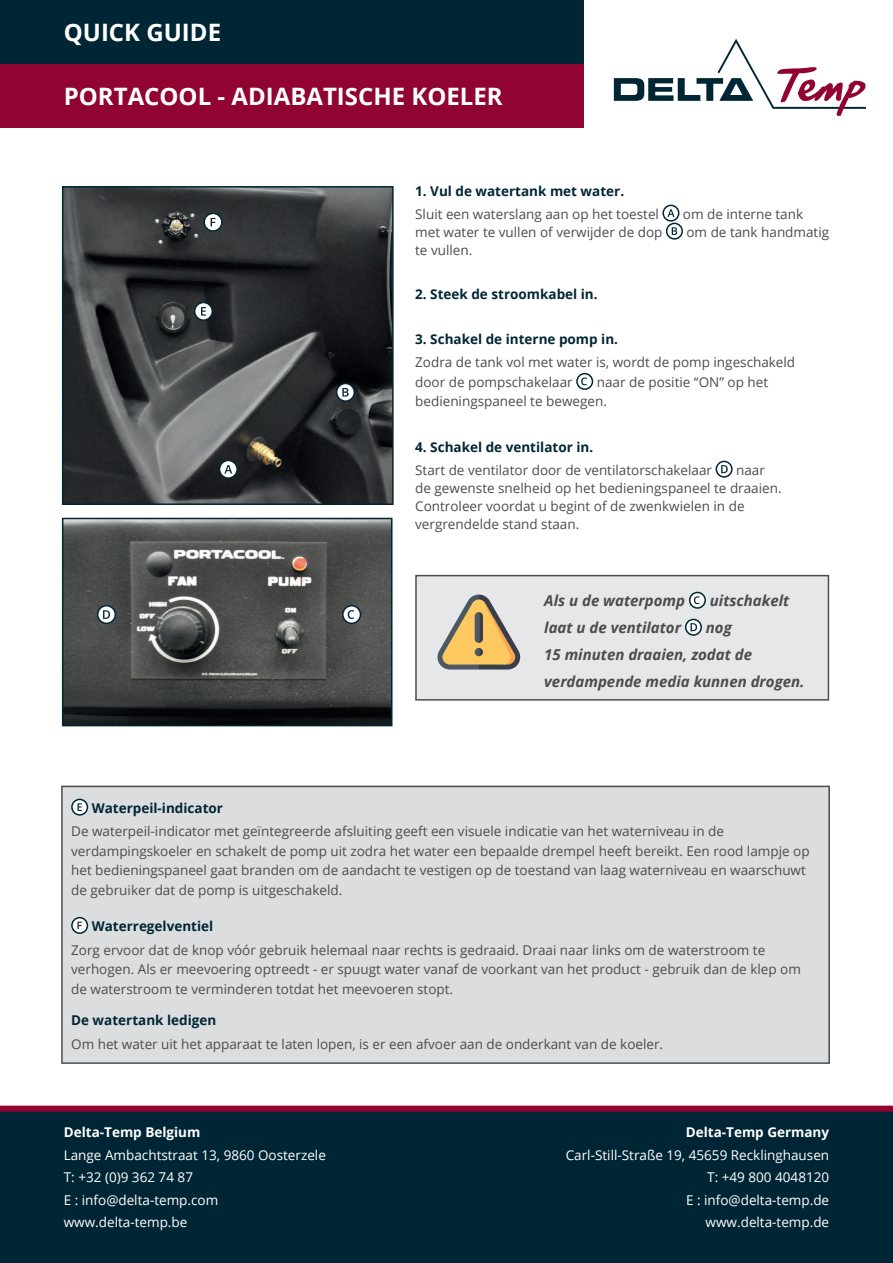
<style>
.page{position:relative;width:893px;height:1263px;background:#fff}
.page>*{position:absolute;margin:0;border:0;box-sizing:border-box;transform-origin:0 0}
.t1{font:700 24px "Open Sans";color:#fff}
.t2{font:italic 700 15px/27px "Open Sans";color:#4b4c4d}
.t3{font:13.5px/19.5px "Open Sans";color:#4b4c4d}
.t4{font:13.5px/22.5px "Open Sans";color:#fff}
.t5{font:700 13.5px "Open Sans";color:#002635}
.t6{font:700 13.5px "Open Sans";color:#fff}
</style>
<div class="page">
<div style="left:0;top:0;width:893px;height:64px;background:#002635"></div>
<div style="left:0;top:64px;width:893px;height:64px;background:#910331"></div>
<div style="left:585px;top:0;width:308px;height:157px;background:#fff"></div>
<svg style="left:614px;top:39px;width:252px;height:77px"></svg>
<div style="left:0;top:1106px;width:893px;height:157px;background:#002635"></div>
<img style="left:65px;top:189px;width:326px;height:313px">
<div style="left:62px;top:186px;width:332px;height:319px;border:2px solid #002635"></div>
<img style="left:65px;top:521px;width:324px;height:202px">
<div style="left:62px;top:518px;width:330px;height:208px;border:2px solid #002635"></div>
<svg style="left:663px;top:205px;width:16px;height:16px"></svg>
<div style="left:662px;top:205px;width:17px;height:17px;border:2px solid #002635;border-radius:50%"></div>
<svg style="left:667px;top:209px;width:7px;height:8px"></svg>
<svg style="left:667px;top:223px;width:15px;height:16px"></svg>
<div style="left:666px;top:223px;width:17px;height:17px;border:2px solid #002635;border-radius:50%"></div>
<svg style="left:672px;top:227px;width:5px;height:8px"></svg>
<svg style="left:577px;top:374px;width:15px;height:15px"></svg>
<div style="left:576px;top:373px;width:17px;height:17px;border:2px solid #002635;border-radius:50%"></div>
<svg style="left:581px;top:377px;width:6px;height:8px"></svg>
<svg style="left:716px;top:461px;width:16px;height:16px"></svg>
<div style="left:716px;top:461px;width:17px;height:17px;border:2px solid #002635;border-radius:50%"></div>
<svg style="left:721px;top:465px;width:7px;height:8px"></svg>
<div style="left:416px;top:576px;width:412px;height:124px;background:#e6e7e9"></div>
<svg style="left:690px;top:592px;width:15px;height:16px"></svg>
<div style="left:689px;top:592px;width:17px;height:17px;border:2px solid #002635;border-radius:50%"></div>
<svg style="left:694px;top:596px;width:6px;height:8px"></svg>
<svg style="left:686px;top:619px;width:15px;height:16px"></svg>
<div style="left:685px;top:619px;width:17px;height:17px;border:2px solid #002635;border-radius:50%"></div>
<svg style="left:690px;top:623px;width:7px;height:8px"></svg>
<div style="left:415px;top:575px;width:414px;height:126px;border:2px solid #4b4c4d"></div>
<svg style="left:437px;top:594px;width:83px;height:75px"></svg>
<div style="left:219px;top:460px;width:18px;height:18px;background:#fff;border-radius:50%"></div>
<div style="left:219px;top:460px;width:19px;height:19px;border:2px solid #002635;border-radius:50%"></div>
<svg style="left:224px;top:465px;width:8px;height:9px"></svg>
<div style="left:337px;top:383px;width:17px;height:18px;background:#fff;border-radius:50%"></div>
<div style="left:336px;top:383px;width:19px;height:19px;border:2px solid #002635;border-radius:50%"></div>
<svg style="left:342px;top:388px;width:7px;height:9px"></svg>
<div style="left:343px;top:606px;width:17px;height:17px;background:#fff;border-radius:50%"></div>
<div style="left:342px;top:605px;width:19px;height:19px;border:2px solid #002635;border-radius:50%"></div>
<svg style="left:348px;top:610px;width:6px;height:9px"></svg>
<div style="left:98px;top:606px;width:17px;height:17px;background:#fff;border-radius:50%"></div>
<div style="left:97px;top:605px;width:19px;height:19px;border:2px solid #002635;border-radius:50%"></div>
<svg style="left:103px;top:610px;width:7px;height:9px"></svg>
<div style="left:195px;top:302px;width:17px;height:18px;background:#fff;border-radius:50%"></div>
<div style="left:194px;top:302px;width:19px;height:19px;border:2px solid #002635;border-radius:50%"></div>
<svg style="left:201px;top:307px;width:5px;height:9px"></svg>
<svg style="left:204px;top:213px;width:18px;height:18px"></svg>
<div style="left:203px;top:213px;width:20px;height:19px;border:2px solid #002635;border-radius:50%"></div>
<svg style="left:211px;top:218px;width:4px;height:8px"></svg>
<div style="left:62px;top:786px;width:767px;height:277px;background:#dcdddf"></div>
<svg style="left:72px;top:799px;width:15px;height:16px"></svg>
<div style="left:71px;top:799px;width:17px;height:17px;border:2px solid #002635;border-radius:50%"></div>
<svg style="left:78px;top:803px;width:4px;height:8px"></svg>
<svg style="left:72px;top:918px;width:15px;height:15px"></svg>
<div style="left:71px;top:917px;width:17px;height:17px;border:2px solid #002635;border-radius:50%"></div>
<svg style="left:78px;top:922px;width:4px;height:7px"></svg>
<div style="left:61px;top:786px;width:769px;height:278px;border:2px solid #4b4c4d"></div>
<h1 class="t1" style="left:64px;top:15px;width:159px">QUICK GUIDE</h1>
<h1 class="t1" style="left:64px;top:79px;width:440px">PORTACOOL - ADIABATISCHE KOELER</h1>
<p class="t5" style="left:415px;top:182px;width:210px">1. Vul de watertank met water.</p>
<p class="t3" style="left:415px;top:204px;width:245px">Sluit een waterslang aan op het toestel</p>
<p class="t3" style="left:683px;top:204px;width:122px">om de interne tank</p>
<p class="t3" style="left:415px;top:222px;width:249px">met water te vullen of verwijder de dop</p>
<p class="t3" style="left:686px;top:222px;width:144px">om de tank handmatig</p>
<p class="t3" style="left:415px;top:240px;width:59px">te vullen.</p>
<p class="t5" style="left:415px;top:285px;width:184px">2. Steek de stroomkabel in.</p>
<p class="t5" style="left:415px;top:329px;width:204px">3. Schakel de interne pomp in.</p>
<p class="t3" style="left:415px;top:352px;width:381px">Zodra de tank vol met water is, wordt de pomp ingeschakeld door de pompschakelaar</p>
<p class="t3" style="left:415px;top:372px;width:354px;text-indent:181px">naar de positie “ON” op het bedieningspaneel te bewegen.</p>
<p class="t5" style="left:415px;top:438px;width:179px">4. Schakel de ventilator in.</p>
<p class="t3" style="left:415px;top:460px;width:298px">Start de ventilator door de ventilatorschakelaar</p>
<p class="t3" style="left:415px;top:460px;width:368px;line-height:18px;text-indent:321px">naar de gewenste snelheid op het bedieningspaneel te draaien.<br>Controleer voordat u begint of de zwenkwielen in de vergrendelde stand staan.</p>
<p class="t2" style="left:544px;top:586px;width:142px">Als u de waterpomp</p>
<p class="t2" style="left:710px;top:586px;width:81px">uitschakelt</p>
<p class="t2" style="left:544px;top:613px;width:138px">laat u de ventilator</p>
<p class="t2" style="left:544px;top:613px;width:262px;text-indent:162px">nog<br>15 minuten draaien, zodat de verdampende media kunnen drogen.</p>
<p class="t5" style="left:92px;top:798px;width:133px">Waterpeil-indicator</p>
<p class="t3" style="left:71px;top:821px;width:740px">De waterpeil-indicator met geïntegreerde afsluiting geeft een visuele indicatie van het waterniveau in de verdampingskoeler en schakelt de pomp uit zodra het water een bepaalde drempel heeft bereikt. Een rood lampje op het bedieningspaneel gaat branden om de aandacht te vestigen op de toestand van laag waterniveau en waarschuwt de gebruiker dat de pomp is uitgeschakeld.</p>
<p class="t5" style="left:92px;top:916px;width:123px">Waterregelventiel</p>
<p class="t3" style="left:71px;top:940px;width:731px">Zorg ervoor dat de knop vóór gebruik helemaal naar rechts is gedraaid. Draai naar links om de waterstroom te verhogen. Als er meevoering optreedt - er spuugt water vanaf de voorkant van het product - gebruik dan de klep om de waterstroom te verminderen totdat het meevoeren stopt.</p>
<p class="t5" style="left:71px;top:1011px;width:147px">De watertank ledigen</p>
<p class="t3" style="left:71px;top:1034px;width:593px">Om het water uit het apparaat te laten lopen, is er een afvoer aan de onderkant van de koeler.</p>
<p class="t6" style="left:64px;top:1123px;width:138px">Delta-Temp Belgium</p>
<p class="t4" style="left:64px;top:1143px;width:264px">Lange Ambachtstraat 13, 9860 Oosterzele<br>T: +32 (0)9 362 74 87<br>E : info@delta-temp.com www.delta-temp.be</p>
<p class="t6" style="left:686px;top:1123px;width:145px">Delta-Temp Germany</p>
<p class="t4" style="left:566px;top:1143px;width:265px;text-align:right">Carl-Still-Straße 19, 45659 Recklinghausen<br>T: +49 800 4048120<br>E : info@delta-temp.de www.delta-temp.de</p>
</div>
